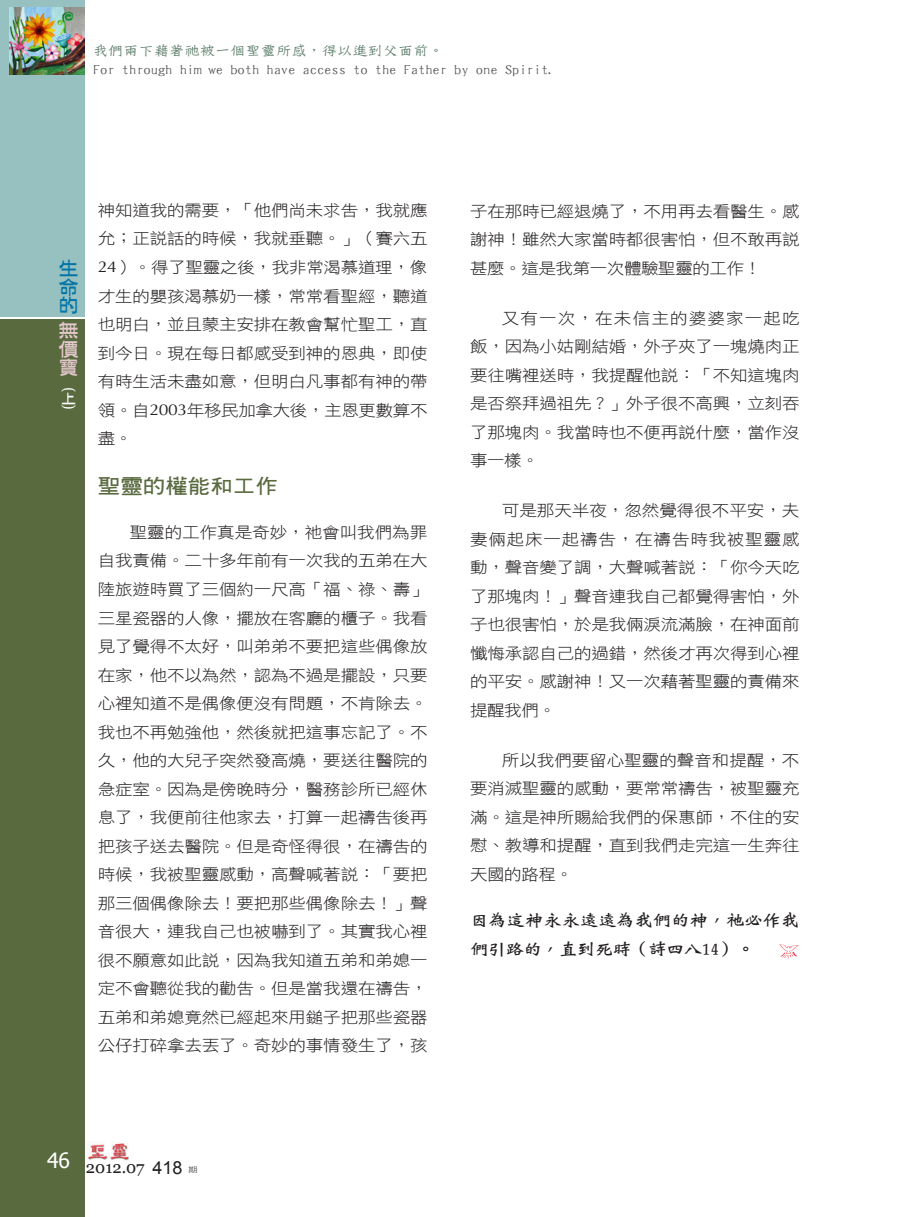
<style>
.page{position:relative;width:906px;height:1217px;background:#fff}
.page>*{position:absolute;margin:0;border:0;box-sizing:border-box;transform-origin:0 0}
.大標{font:20.25px "DF Hei W7 WIN BF";color:#596a3f;scale:1.11 1}
.t1{font:18.9px/18.5px "DF Ya Yi W6 WIN BF";color:#0375a7;text-align:justify;scale:1.11 1}
.t2{font:18.9px/18.5px "DF Ya Yi W6 WIN BF";color:#e4c8cd;text-align:justify;scale:1.11 1}
.Normal經文{font:16.8px/28.8px "DF Wei Bei W7 WIN BF";letter-spacing:-.025em;color:#231f20;scale:1.11 1}
.t3{font:16.5px "Georgia";color:#231f20}
.t4{font:15.75px/28.5px "DF Hei W3 WIN BF";letter-spacing:-.01em;color:#231f20;text-align:justify;scale:1.11 1}
.t5{font:15.3px "DF Tie Xian W3 WIN BF";letter-spacing:-.05em;color:#57585a;scale:1.05 1}
.t6{font:15.3px "DF Tie Xian W3 WIN BF";letter-spacing:-.05em;color:#577965;scale:1.05 1}
.t7{font:15px "DF Ya Yi W6 WIN BF";color:#fff;scale:.9 1}
.t8{font:13.5px "DF Ya Yi W6 WIN BF";color:#fff;scale:1.11 1}
.t9{font:7.5px "DF Hei W5 WIN BF";color:#57585a;scale:1.25 1}
.s1{font-family:"Optima"}
.s2{font-family:"Arial";font-size:18px}
</style>
<div class="page">
<img style="left:88px;top:1143px;width:41px;height:18px">
<div style="left:0;top:0;width:84px;height:316px;background:#97c1c0"></div>
<div style="left:0;top:319px;width:84px;height:897px;background:#596a3f"></div>
<img style="left:10px;top:7px;width:74px;height:67px">
<svg style="left:779px;top:944px;width:19px;height:14px"></svg>
<p class="t6" style="left:93px;top:42px;width:336px">我們兩下藉著祂被一個聖靈所感，得以進到父面前。</p>
<p class="t5" style="left:93px;top:62px;width:442px">For through him we both have access to the Father by one Spirit.</p>
<p class="t1" style="left:58px;top:259px;width:20px">生命的</p>
<p class="t2" style="left:58px;top:321px;width:20px">無價寶</p>
<p class="t7" style="left:76px;top:385px;width:9px;rotate:90deg">(</p>
<p class="t8" style="left:61px;top:391px;width:14px">上</p>
<p class="t7" style="left:76px;top:405px;width:9px;rotate:90deg">)</p>
<p class="t4" style="left:98px;top:196px;width:298px">神知道我的需要，「他們尚未求告，我就應允；正說話的時候，我就垂聽。」（賽六五<span class="s1">24</span>）。得了聖靈之後，我非常渴慕道理，像才生的嬰孩渴慕奶一樣，常常看聖經，聽道也明白，並且蒙主安排在教會幫忙聖工，直到今日。現在每日都感受到神的恩典，即使有時生活未盡如意，但明白凡事都有神的帶領。自<span class="s1">2003</span>年移民加拿大後，主恩更數算不盡。</p>
<p class="大標" style="left:98px;top:476px;width:164px">聖靈的權能和工作</p>
<p class="t4" style="left:98px;top:518px;width:298px;text-indent:32px">聖靈的工作真是奇妙，祂會叫我們為罪自我責備。二十多年前有一次我的五弟在大陸旅遊時買了三個約一尺高「福、祿、壽」三星瓷器的人像，擺放在客廳的櫃子。我看見了覺得不太好，叫弟弟不要把這些偶像放在家，他不以為然，認為不過是擺設，只要心裡知道不是偶像便沒有問題，不肯除去。我也不再勉強他，然後就把這事忘記了。不久，他的大兒子突然發高燒，要送往醫院的急症室。因為是傍晚時分，醫務診所已經休息了，我便前往他家去，打算一起禱告後再把孩子送去醫院。但是奇怪得很，在禱告的時候，我被聖靈感動，高聲喊著說：「要把那三個偶像除去！要把那些偶像除去！」聲音很大，連我自己也被嚇到了。其實我心裡很不願意如此說，因為我知道五弟和弟媳一定不會聽從我的勸告。但是當我還在禱告，五弟和弟媳竟然已經起來用鎚子把那些瓷器公仔打碎拿去丟了。奇妙的事情發生了，孩</p>
<p class="t4" style="left:470px;top:197px;width:298px">子在那時已經退燒了，不用再去看醫生。感謝神！雖然大家當時都很害怕，但不敢再說甚麼。這是我第一次體驗聖靈的工作！</p>
<p class="t4" style="left:470px;top:303px;width:298px;text-indent:32px">又有一次，在未信主的婆婆家一起吃飯，因為小姑剛結婚，外子夾了一塊燒肉正要往嘴裡送時，我提醒他說：「不知這塊肉是否祭拜過祖先？」外子很不高興，立刻吞了那塊肉。我當時也不便再說什麼，當作沒事一樣。</p>
<p class="t4" style="left:470px;top:496px;width:298px;text-indent:32px">可是那天半夜，忽然覺得很不平安，夫妻倆起床一起禱告，在禱告時我被聖靈感動，聲音變了調，大聲喊著說：「你今天吃了那塊肉！」聲音連我自己都覺得害怕，外子也很害怕，於是我倆淚流滿臉，在神面前懺悔承認自己的過錯，然後才再次得到心裡的平安。感謝神！又一次藉著聖靈的責備來提醒我們。</p>
<p class="t4" style="left:470px;top:745px;width:298px;text-indent:32px">所以我們要留心聖靈的聲音和提醒，不要消滅聖靈的感動，要常常禱告，被聖靈充滿。這是神所賜給我們的保惠師，不住的安慰、教導和提醒，直到我們走完這一生奔往天國的路程。</p>
<p class="Normal經文" style="left:470px;top:905px;width:298px">因為這神永永遠遠為我們的神，祂必作我們引路的，直到死時（詩四八14）。</p>
<p class="t3" style="left:47px;top:1156px;width:137px"><sup>46</sup> 2012.07 <span class="s2">418</span></p>
<p class="t9" style="left:188px;top:1165px;width:9px">期</p>
</div>
